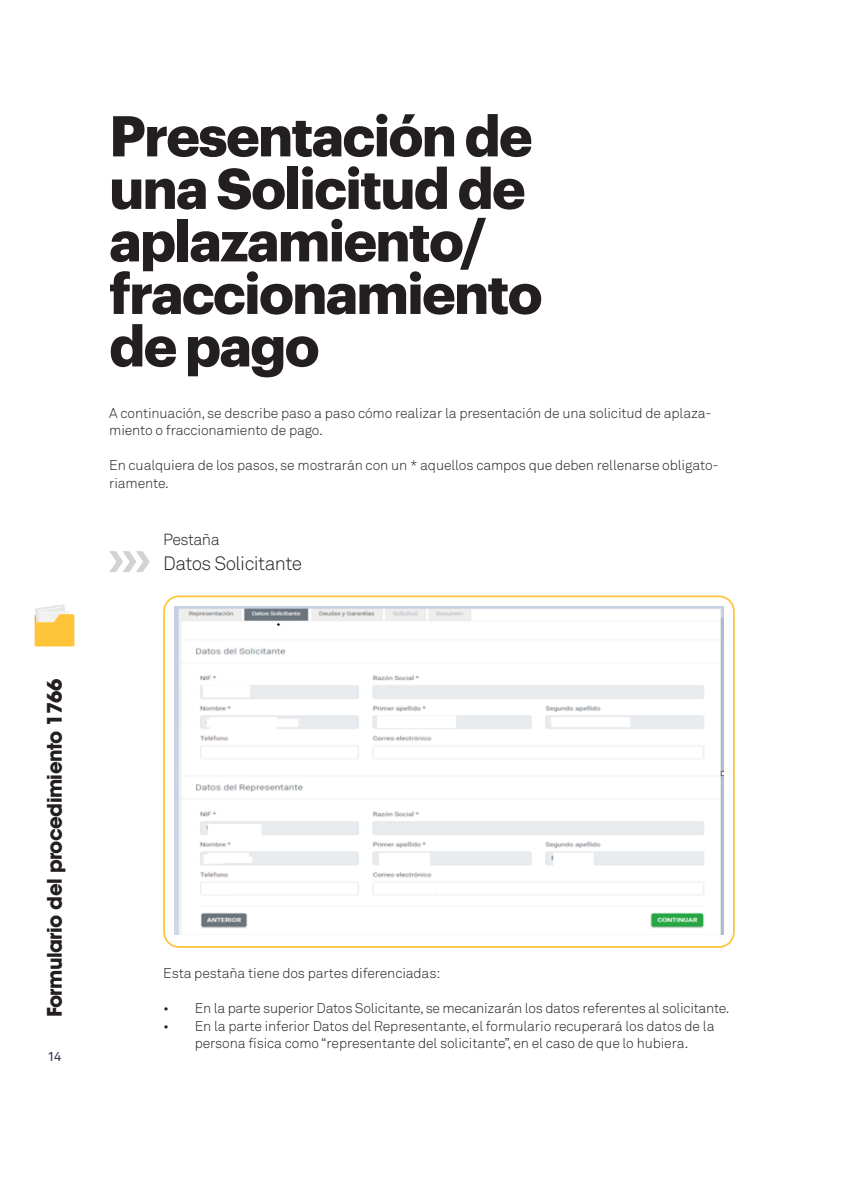
<style>
.page{position:relative;width:844px;height:1191px;background:#fff}
.page>*{position:absolute;margin:0;border:0;box-sizing:border-box;transform-origin:0 0}
.t1{font:700 56.18px/52.5px "Graphik";letter-spacing:-.03em;color:#231f20}
.t2{font:700 19.95px "ITC Avant Garde Std";letter-spacing:-.03em;color:#231f20}
.t3{font:300 19.07px "Akkurat";letter-spacing:-.03em;color:#231f20}
.t4{font:300 15.92px "Akkurat";letter-spacing:-.03em;color:#231f20}
.t5{font:300 14px/17.5px "Akkurat";letter-spacing:-.01em;color:#231f20}
.t6{font:12.95px "Akkurat";color:#352b48}
</style>
<div class="page">
<svg style="left:35px;top:604px;width:39px;height:42px"></svg>
<div style="left:163px;top:595px;width:571px;height:352px;border:2px solid #fec53a;border-radius:15px"></div>
<svg style="left:109px;top:551px;width:41px;height:21px"></svg>
<img style="left:174px;top:607px;width:549px;height:327px">
<h2 class="t2" style="left:42px;top:1017px;width:340px;rotate:-90deg">Formulario del procedimiento 1766</h2>
<p class="t6" style="left:48px;top:1049px;width:15px">14</p>
<p class="t1" style="left:109px;top:105px;width:435px">Presentación de una Solicitud de aplazamiento/ fraccionamiento de pago</p>
<p class="t5" style="left:109px;top:404px;width:603px">A continuación, se describe paso a paso cómo realizar la presentación de una solicitud de aplaza&shy;miento o fraccionamiento de pago.</p>
<p class="t5" style="left:109px;top:457px;width:610px">En cualquiera de los pasos, se mostrarán con un * aquellos campos que deben rellenarse obligato&shy;riamente.</p>
<p class="t4" style="left:163px;top:530px;width:58px">Pestaña</p>
<p class="t3" style="left:163px;top:552px;width:140px">Datos Solicitante</p>
<p class="t5" style="left:163px;top:965px;width:278px">Esta pestaña tiene dos partes diferenciadas:</p>
<p class="t5" style="left:163px;top:1000px;width:567px">• En la parte superior Datos Solicitante, se mecanizarán los datos referentes al solicitante.</p>
<p class="t5" style="left:163px;top:1017px;width:552px;text-align:center">• En la parte inferior Datos del Representante, el formulario recuperará los datos de la persona física como “representante del solicitante”, en el caso de que lo hubiera.</p>
</div>
